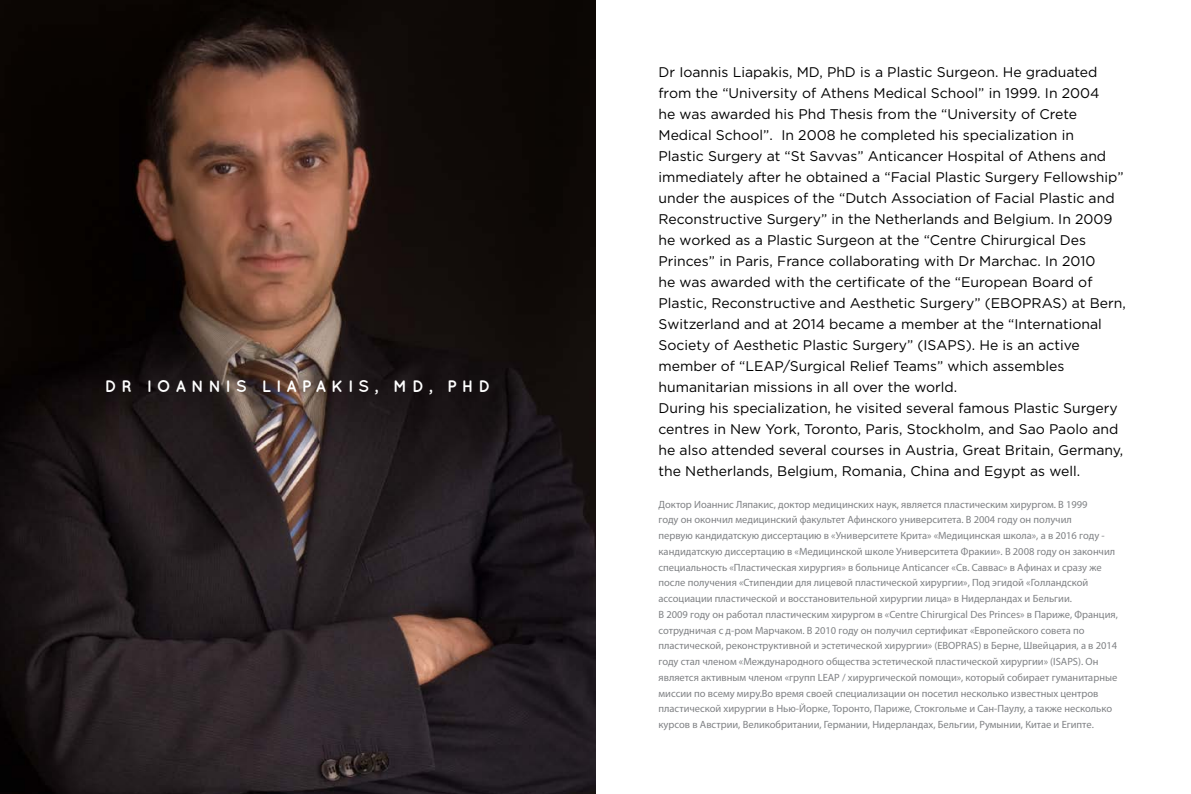
<style>
.page{position:relative;width:1191px;height:794px;background:#fff}
.page>*{position:absolute;margin:0;border:0;box-sizing:border-box;transform-origin:0 0}
.t1{font:700 16.62px "Quicksand";letter-spacing:.3em;color:#fff}
.t2{font:14px/21px "Gotham";color:#000}
.t3{font:10.5px/15.8px "Myriad Pro";color:#808285}
</style>
<div class="page">
<img style="left:0;top:0;width:596px;height:794px">
<h1 class="t1" style="left:105px;top:377px;width:384px">D R I OANNIS L IAPAKIS, MD , P HD</h1>
<p class="t2" style="left:658px;top:61px;width:469px">Dr Ioannis Liapakis, MD, PhD is a Plastic Surgeon. He graduated from the “University of Athens Medical School” in 1999. In 2004<br>he was awarded his Phd Thesis from the “University of Crete Medical School”. In 2008 he completed his specialization in<br>Plastic Surgery at “St Savvas” Anticancer Hospital of Athens and immediately after he obtained a “Facial Plastic Surgery Fellowship” under the auspices of the “Dutch Association of Facial Plastic and Reconstructive Surgery” in the Netherlands and Belgium. In 2009 he worked as a Plastic Surgeon at the “Centre Chirurgical Des Princes” in Paris, France collaborating with Dr Marchac. In 2010<br>he was awarded with the certificate of the “European Board of Plastic, Reconstructive and Aesthetic Surgery” (EBOPRAS) at Bern, Switzerland and at 2014 became a member at the “International Society of Aesthetic Plastic Surgery” (ISAPS). He is an active member of “LEAP/Surgical Relief Teams” which assembles humanitarian missions in all over the world.<br>During his specialization, he visited several famous Plastic Surgery centres in New York, Toronto, Paris, Stockholm, and Sao Paolo and he also attended several courses in Austria, Great Britain, Germany, the Netherlands, Belgium, Romania, China and Egypt as well.</p>
<p class="t3" style="left:658px;top:496px;width:461px">Доктор Иоаннис Ляпакис, доктор медицинских наук, является пластическим хирургом. В 1999<br>году он окончил медицинский факультет Афинского университета. В 2004 году он получил<br>первую кандидатскую диссертацию в «Университете Крита» «Медицинская школа», а в 2016 году - кандидатскую диссертацию в «Медицинской школе Университета Фракии». В 2008 году он закончил специальность «Пластическая хирургия» в больнице Anticancer «Св. Саввас» в Афинах и сразу же после получения «Стипендии для лицевой пластической хирургии», Под эгидой «Голландской ассоциации пластической и восстановительной хирургии лица» в Нидерландах и Бельгии.<br>В 2009 году он работал пластическим хирургом в «Centre Chirurgical Des Princes» в Париже, Франция, сотрудничая с д-ром Марчаком. В 2010 году он получил сертификат «Европейского совета по пластической, реконструктивной и эстетической хирургии» (EBOPRAS) в Берне, Швейцария, а в 2014 году стал членом «Международного общества эстетической пластической хирургии» (ISAPS). Он является активным членом «групп LEAP / хирургической помощи», который собирает гуманитарные миссии по всему миру.Во время своей специализации он посетил несколько известных центров пластической хирургии в Нью-Йорке, Торонто, Париже, Стокгольме и Сан-Паулу, а также несколько курсов в Австрии, Великобритании, Германии, Нидерландах, Бельгии, Румынии, Китае и Египте.</p>
</div>
